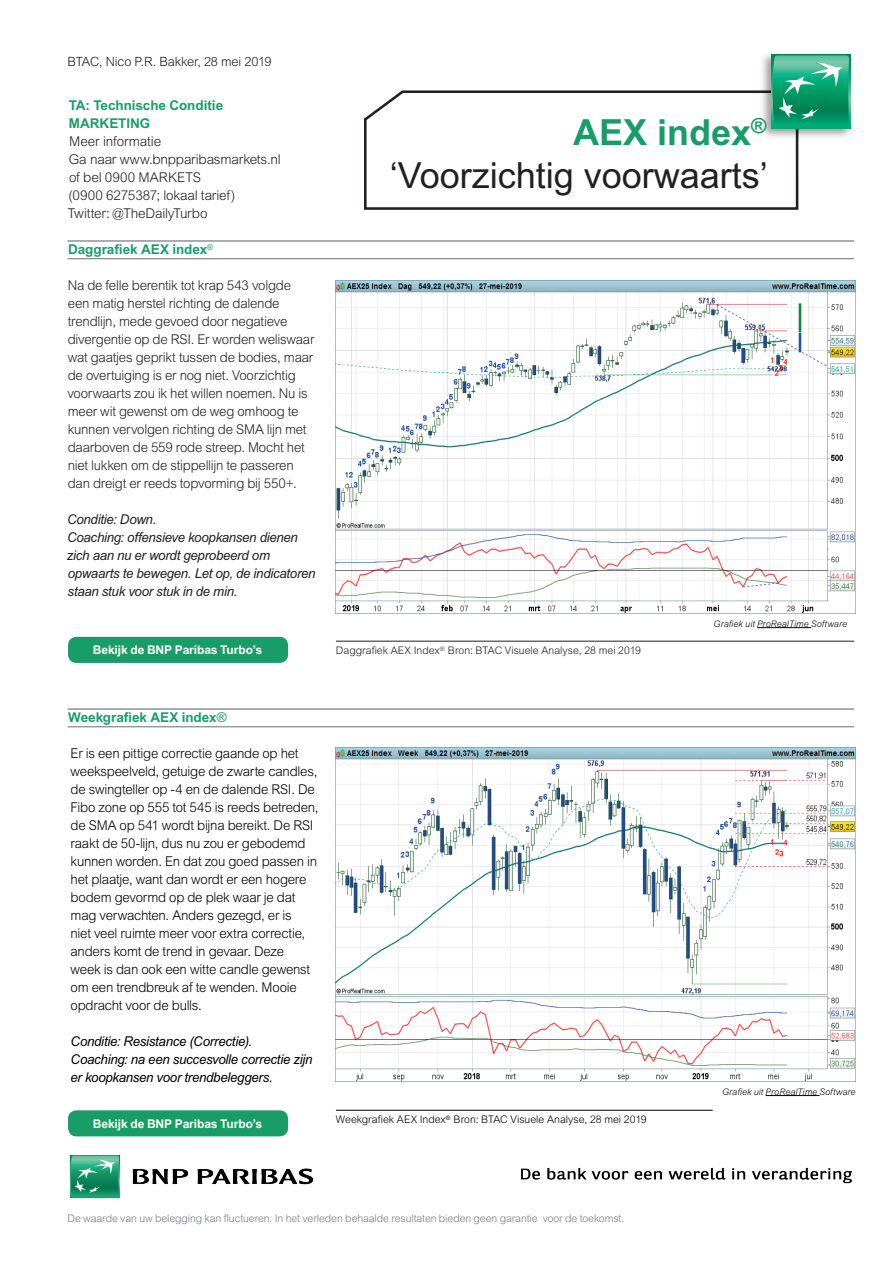
<style>
.page{position:relative;width:893px;height:1263px;background:#fff}
.page>*{position:absolute;margin:0;border:0;box-sizing:border-box;transform-origin:0 0}
.t1{font:36px/43.2px "Arial MT Std";color:#231f20;text-align:right}
.t2{font:300 13.5px/18px "Arial MT Std";letter-spacing:-.02em;color:#231f20}
.t3{font:300 13.5px/18px "Arial MT Std";letter-spacing:-.02em;color:#000001}
.t4{font:italic 13.5px/18px "Arial MT Std";letter-spacing:-.02em;color:#231f20}
.t5{font:italic 13.5px/18px "Arial MT Std";letter-spacing:-.02em;color:#000001}
.t6{font:700 13.5px/18px "Arial MT Std";letter-spacing:-.005em;color:#199d68}
.t7{font:300 12.75px "Arial MT Std";letter-spacing:-.01em;color:#231f20}
.t8{font:700 12px "Arial MT Std";letter-spacing:-.01em;color:#fff}
.t9{font:300 10.5px "Arial MT Std";letter-spacing:-.01em;color:#6f7e85}
.t10{font:300 10.5px "Arial MT Std";color:#000001}
.t11{font:300 10.5px "Arial MT Std";color:#231f20}
.t12{font:italic 300 9px "Arial MT Std";letter-spacing:.005em;color:#000001}
.s1{font-weight:700;color:#199d68}
.s2{font-weight:400}
</style>
<div class="page">
<hr style="left:68px;top:240px;width:786px;height:2px;background:#6c6d70">
<hr style="left:68px;top:258px;width:786px;height:1px;background:#6c6d70">
<hr style="left:68px;top:708px;width:786px;height:2px;background:#6c6d70">
<hr style="left:68px;top:726px;width:786px;height:1px;background:#6c6d70">
<img style="left:336px;top:280px;width:519px;height:333px">
<img style="left:336px;top:748px;width:519px;height:333px">
<hr style="left:336px;top:641px;width:518px;height:1px;background:#231f20">
<hr style="left:336px;top:1110px;width:377px;height:1px;background:#000001">
<div style="left:68px;top:637px;width:220px;height:26px;background:#199d68;border-radius:9px"></div>
<div style="left:68px;top:1110px;width:220px;height:26px;background:#199d68;border-radius:9px"></div>
<img style="left:521px;top:1167px;width:331px;height:17px">
<svg style="left:364px;top:90px;width:435px;height:120px"></svg>
<img style="left:756px;top:54px;width:96px;height:88px">
<svg style="left:771px;top:54px;width:80px;height:74px"></svg>
<svg style="left:772px;top:55px;width:77px;height:71px;background:#2cab81"></svg>
<hr style="left:757px;top:627px;width:54px;height:1px;background:#000001">
<hr style="left:766px;top:1095px;width:53px;height:1px;background:#000001">
<img style="left:69px;top:1155px;width:245px;height:44px">
<p class="t7" style="left:68px;top:54px;width:206px">BTAC, Nico P.R. Bakker, 28 mei 2019</p>
<p class="t6" style="left:69px;top:96px;width:156px">TA: Technische Conditie<br>MARKETING</p>
<p class="t2" style="left:68px;top:133px;width:214px">Meer informatie<br>Ga naar www.bnpparibasmarkets.nl of bel 0900 MARKETS<br>(0900 6275387; lokaal tarief)<br>Twitter: @TheDailyTurbo</p>
<p class="t6" style="left:68px;top:240px;width:146px">Daggrafiek AEX index<sup>®</sup></p>
<p class="t2" style="left:67px;top:277px;width:249px">Na de felle berentik tot krap 543 volgde een matig herstel richting de dalende trendlijn, mede gevoed door negatieve divergentie op de RSI. Er worden weliswaar wat gaatjes geprikt tussen de bodies, maar de overtuiging is er nog niet. Voorzichtig voorwaarts zou ik het willen noemen. Nu is meer wit gewenst om de weg omhoog te kunnen vervolgen richting de SMA lijn met daarboven de 559 rode streep. Mocht het niet lukken om de stippellijn te passeren dan dreigt er reeds topvorming bij 550+.</p>
<p class="t4" style="left:67px;top:510px;width:250px">Conditie: Down.<br>Coaching: offensieve koopkansen dienen zich aan nu er wordt geprobeerd om opwaarts te bewegen. Let op, de indicatoren staan stuk voor stuk in de min.</p>
<p class="t8" style="left:93px;top:643px;width:171px">Bekijk de BNP Paribas Turbo’s</p>
<h1 class="t1" style="left:390px;top:110px;width:380px"><span class="s1">AEX index</span><sup>® </sup>‘Voorzichtig voorwaarts’</h1>
<p class="t11" style="left:336px;top:644px;width:307px">Daggrafiek AEX Index<sup>®</sup> Bron: BTAC Visuele Analyse, 28 mei 2019</p>
<p class="t12" style="left:714px;top:618px;width:135px">Grafiek uit ProRealTime Software</p>
<p class="t6" style="left:68px;top:708px;width:160px">Weekgrafiek AEX index<span class="s2">®</span></p>
<p class="t3" style="left:71px;top:745px;width:250px">Er is een pittige correctie gaande op het weekspeelveld, getuige de zwarte candles, de swingteller op -4 en de dalende RSI. De Fibo zone op 555 tot 545 is reeds betreden, de SMA op 541 wordt bijna bereikt. De RSI raakt de 50-lijn, dus nu zou er gebodemd kunnen worden. En dat zou goed passen in het plaatje, want dan wordt er een hogere bodem gevormd op de plek waar je dat mag verwachten. Anders gezegd, er is<br>niet veel ruimte meer voor extra correctie, anders komt de trend in gevaar. Deze<br>week is dan ook een witte candle gewenst om een trendbreuk af te wenden. Mooie opdracht voor de bulls.</p>
<p class="t5" style="left:71px;top:1032px;width:243px">Conditie: Resistance (Correctie).<br>Coaching: na een succesvolle correctie zijn er koopkansen voor trendbeleggers.</p>
<p class="t8" style="left:93px;top:1116px;width:171px">Bekijk de BNP Paribas Turbo’s</p>
<p class="t10" style="left:336px;top:1113px;width:312px">Weekgrafiek AEX Index<sup>®</sup> Bron: BTAC Visuele Analyse, 28 mei 2019</p>
<p class="t12" style="left:722px;top:1086px;width:135px">Grafiek uit ProRealTime Software</p>
<p class="t9" style="left:68px;top:1212px;width:558px">De waarde van uw belegging kan fluctueren. In het verleden behaalde resultaten bieden geen garantie voor de toekomst.</p>
</div>
